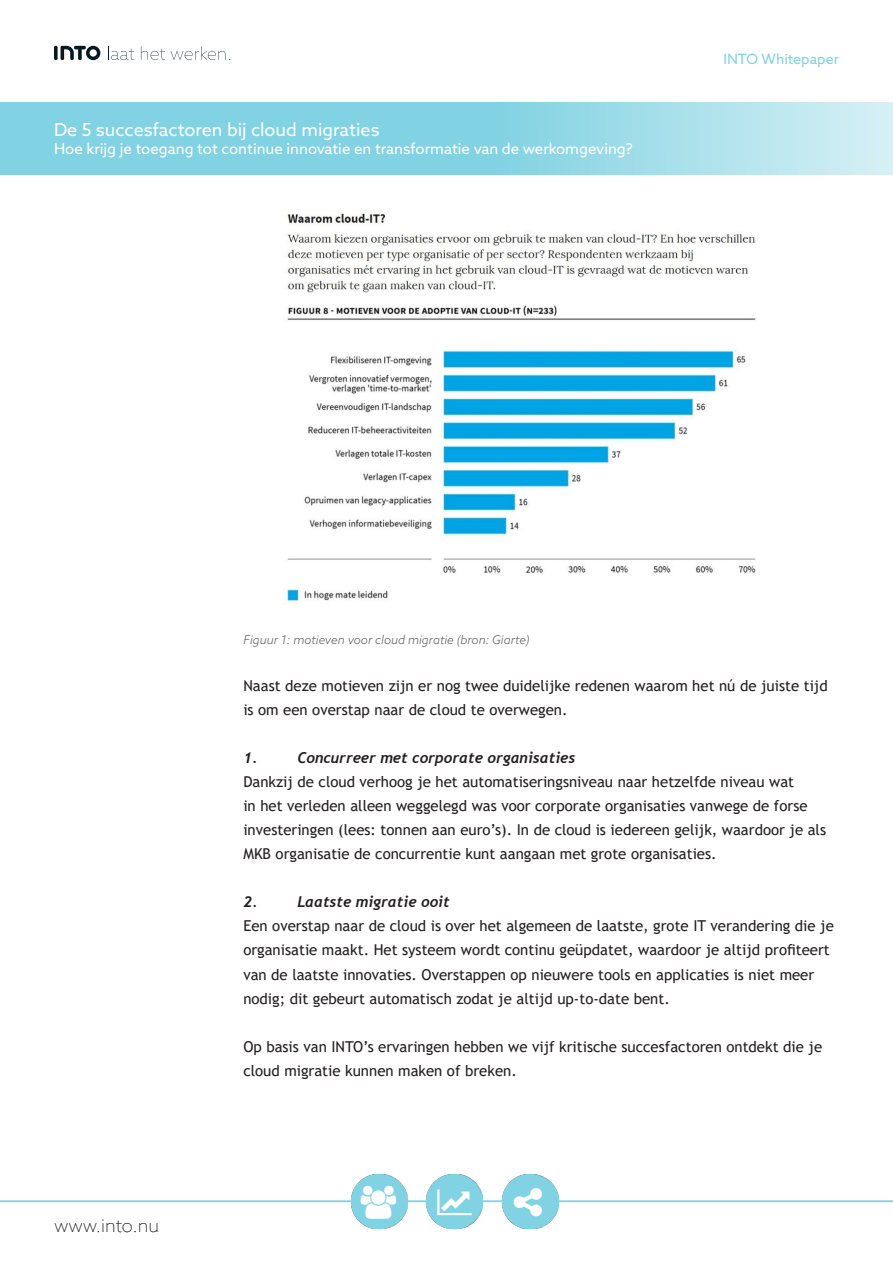
<style>
.page{position:relative;width:893px;height:1263px;background:#fff}
.page>*{position:absolute;margin:0;border:0;box-sizing:border-box;transform-origin:0 0}
.t1{font:18px "Azo Sans";color:#fff}
.t2{font:100 18px "Azo Sans";color:#231f20}
.t3{font:15px/24px "Trebuchet MS";color:#231f20}
.t4{font:15px "Azo Sans";color:#fff}
.t5{font:italic 700 15px "Trebuchet";color:#231f20}
.t6{font:14.25px "Azo Sans";color:#81d2e2}
.t7{font:italic 300 12px "Azo Sans";color:#57585a}
</style>
<div class="page">
<svg style="left:108px;top:46px;width:26px;height:14px"></svg>
<svg style="left:141px;top:46px;width:24px;height:14px"></svg>
<svg style="left:171px;top:46px;width:59px;height:14px"></svg>
<svg style="left:54px;top:46px;width:4px;height:14px"></svg>
<svg style="left:61px;top:46px;width:39px;height:14px"></svg>
<img style="left:481px;top:1191px;width:2px;height:21px">
<img style="left:427px;top:1174px;width:54px;height:54px">
<img style="left:351px;top:1174px;width:55px;height:54px">
<img style="left:502px;top:1174px;width:55px;height:54px">
<svg style="left:0;top:102px;width:893px;height:72px;background:#94d8e6"></svg>
<hr style="left:0;top:1200px;width:353px;height:2px;background:#81d2e2">
<hr style="left:558px;top:1200px;width:335px;height:2px;background:#81d2e2">
<hr style="left:476px;top:1200px;width:35px;height:2px;background:#81d2e2">
<hr style="left:400px;top:1200px;width:34px;height:2px;background:#81d2e2">
<div style="left:352px;top:1174px;width:55px;height:55px;background:#81d2e2;border-radius:50%"></div>
<div style="left:427px;top:1174px;width:55px;height:55px;background:#81d2e2;border-radius:50%"></div>
<div style="left:503px;top:1174px;width:55px;height:55px;background:#81d2e2;border-radius:50%"></div>
<img style="left:283px;top:211px;width:473px;height:394px">
<p class="t1" style="left:54px;top:117px;width:327px">De 5 succesfactoren bij cloud migraties</p>
<p class="t4" style="left:54px;top:138px;width:580px">Hoe krijg je toegang tot continue innovatie en transformatie van de werkomgeving?</p>
<p class="t6" style="left:723px;top:50px;width:117px">INTO Whitepaper</p>
<p class="t7" style="left:243px;top:632px;width:288px">Figuur 1: motieven voor cloud migratie (bron: Giarte)</p>
<p class="t2" style="left:54px;top:1214px;width:107px">www.into.nu</p>
<p class="t3" style="left:243px;top:674px;width:586px">Naast deze motieven zijn er nog twee duidelijke redenen waarom het nú de juiste tijd is om een overstap naar de cloud te overwegen.</p>
<p class="t5" style="left:243px;top:749px;width:16px">1.</p>
<p class="t5" style="left:297px;top:749px;width:280px">Concurreer met corporate organisaties</p>
<p class="t3" style="left:243px;top:770px;width:584px">Dankzij de cloud verhoog je het automatiseringsniveau naar hetzelfde niveau wat<br>in het verleden alleen weggelegd was voor corporate organisaties vanwege de forse investeringen (lees: tonnen aan euro’s). In de cloud is iedereen gelijk, waardoor je als MKB organisatie de concurrentie kunt aangaan met grote organisaties.</p>
<p class="t5" style="left:243px;top:893px;width:16px">2.</p>
<p class="t5" style="left:297px;top:893px;width:154px">Laatste migratie ooit</p>
<p class="t3" style="left:243px;top:914px;width:592px">Een overstap naar de cloud is over het algemeen de laatste, grote IT verandering die je organisatie maakt. Het systeem wordt continu geüpdatet, waardoor je altijd profiteert van de laatste innovaties. Overstappen op nieuwere tools en applicaties is niet meer nodig; dit gebeurt automatisch zodat je altijd up-to-date bent.</p>
<p class="t3" style="left:243px;top:1034px;width:580px">Op basis van INTO’s ervaringen hebben we vijf kritische succesfactoren ontdekt die je cloud migratie kunnen maken of breken.</p>
</div>
